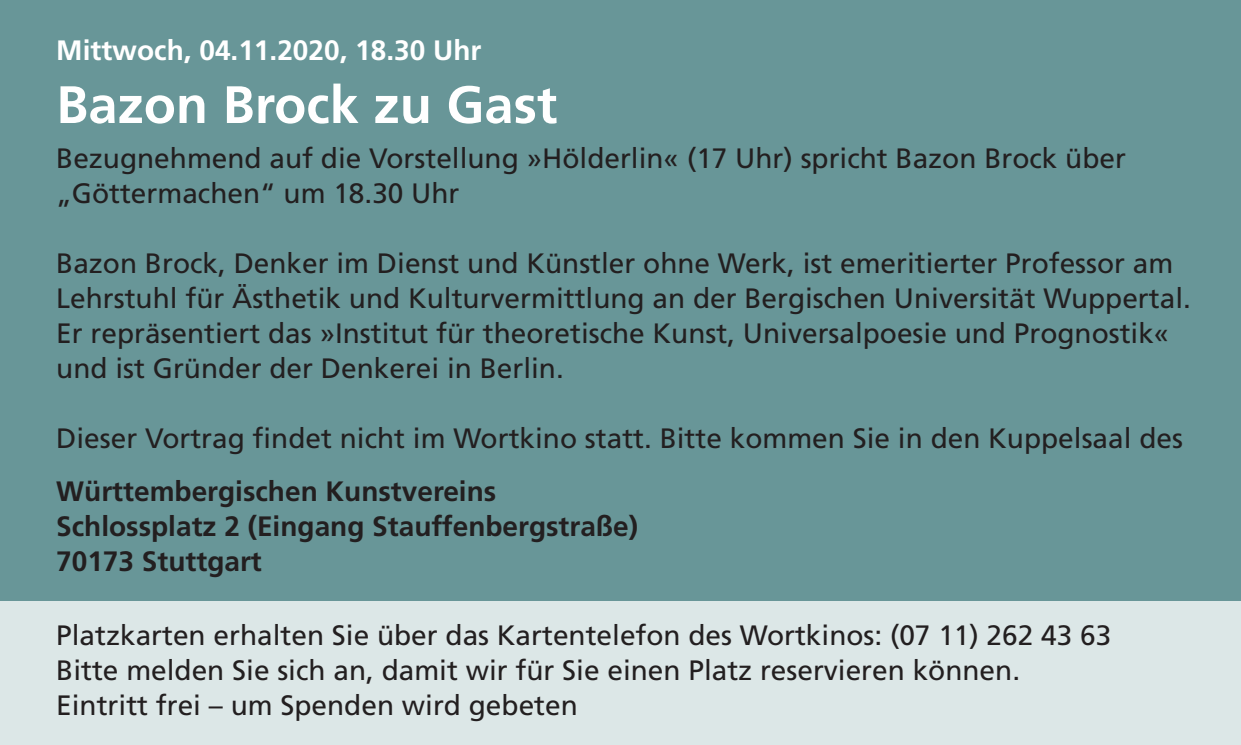
<style>
.page{position:relative;width:1241px;height:745px;background:#fff}
.page>*{position:absolute;margin:0;border:0;box-sizing:border-box;transform-origin:0 0}
.t1{font:700 52.5px "Frutiger LT";color:#fff}
.t2{font:28px/35px "Frutiger LT";color:#231f20}
.t3{font:700 28px "Frutiger LT";color:#231f20}
.t4{font:700 28px "Frutiger LT";color:#fff}
</style>
<div class="page">
<div style="left:0;top:0;width:1240px;height:600px;background:#689698"></div>
<div style="left:0;top:600px;width:1240px;height:144px;background:#dce7e7"></div>
<p class="t4" style="left:56px;top:34px;width:426px">Mittwoch, 04.11.2020, 18.30 Uhr</p>
<p class="t1" style="left:56px;top:74px;width:502px">Bazon Brock zu Gast</p>
<p class="t2" style="left:56px;top:141px;width:1071px">Bezugnehmend auf die Vorstellung »Hölderlin« (17 Uhr) spricht Bazon Brock über</p>
<p class="t2" style="left:56px;top:176px;width:405px">„Göttermachen“ um 18.30 Uhr</p>
<p class="t2" style="left:56px;top:246px;width:1135px">Bazon Brock, Denker im Dienst und Künstler ohne Werk, ist emeritierter Professor am<br>Lehrstuhl für Ästhetik und Kulturvermittlung an der Bergischen Universität Wuppertal.</p>
<p class="t2" style="left:56px;top:316px;width:1114px">Er repräsentiert das »Institut für theoretische Kunst, Universalpoesie und Prognostik« und ist Gründer der Denkerei in Berlin.</p>
<p class="t2" style="left:56px;top:421px;width:1127px">Dieser Vortrag findet nicht im Wortkino statt. Bitte kommen Sie in den Kuppelsaal des</p>
<p class="t3" style="left:56px;top:474px;width:441px">Württembergischen Kunstvereins</p>
<p class="t3" style="left:56px;top:509px;width:583px">Schlossplatz 2 (Eingang Stauffenbergstraße)</p>
<p class="t3" style="left:56px;top:544px;width:207px">70173 Stuttgart</p>
<p class="t2" style="left:56px;top:617px;width:1056px">Platzkarten erhalten Sie über das Kartentelefon des Wortkinos: (07 11) 262 43 63</p>
<p class="t2" style="left:56px;top:652px;width:965px">Bitte melden Sie sich an, damit wir für Sie einen Platz reservieren können.</p>
<p class="t2" style="left:56px;top:687px;width:523px">Eintritt frei – um Spenden wird gebeten</p>
</div>
